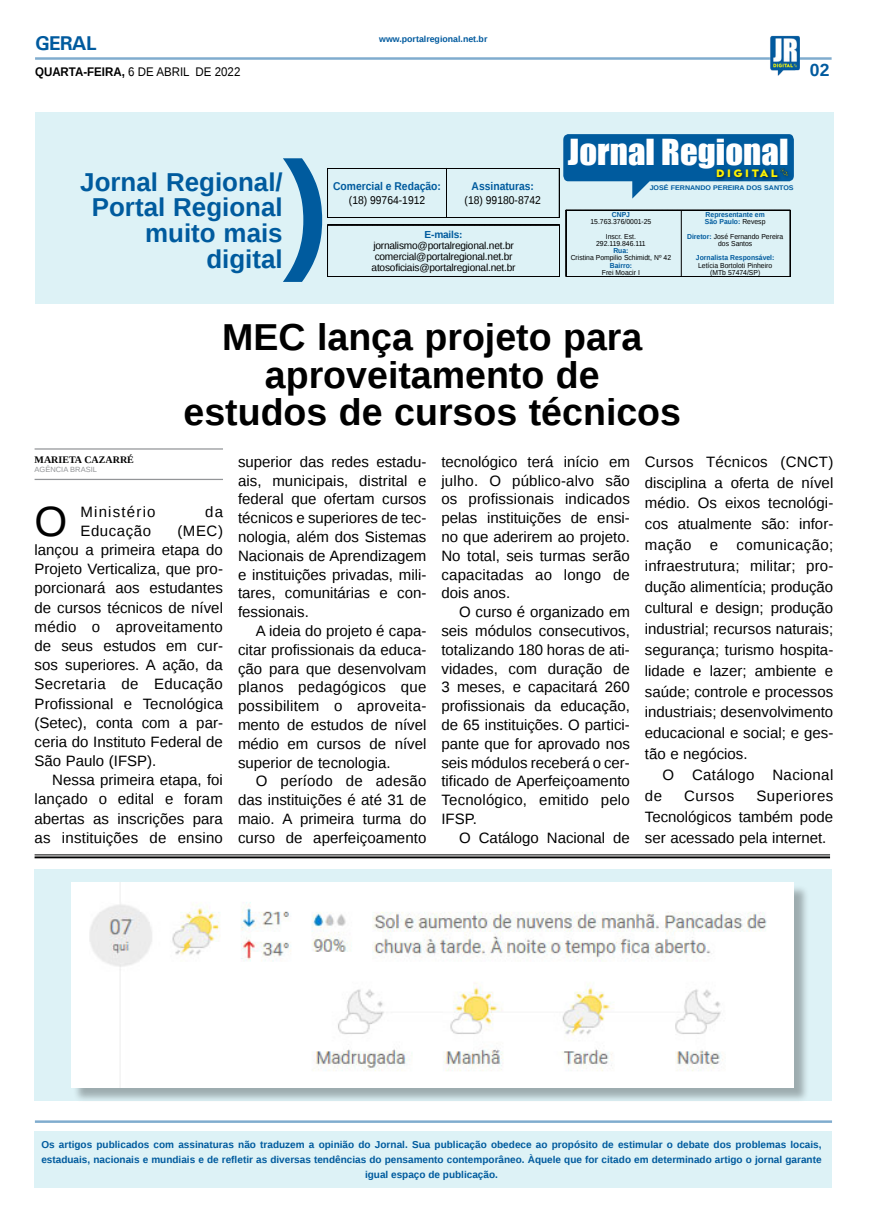
<style>
.page{position:relative;width:869px;height:1223px;background:#fff}
.page>*{position:absolute;margin:0;border:0;box-sizing:border-box;transform-origin:0 0}
.MATÉRIA{font:42.25px "Liberation Sans";color:#000}
.TÍTULO{font:700 37.5px "Liberation Sans";color:#000}
.t1{font:33px "Impact";color:#fff;scale:1.05 1}
.TÍTULO-2{font:700 25.88px/26px "Liberation Sans";color:#005b9e;text-align:right}
.TITULO_PG{font:700 20px "Univers";letter-spacing:-.04em;color:#005a9e}
.TÍTULO-3{font:700 17.5px "Liberation Sans";color:#005a9e}
.MATÉRIA-2{font:15px/18.8px "Liberation Sans";color:#000;text-align:justify}
.MATÉRIA-3{font:15px "Liberation Sans";letter-spacing:.025em;color:#000}
.MATÉRIA-4{font:15px "Liberation Sans";letter-spacing:.08em;color:#000}
.MATÉRIA-5{font:15px "Liberation Sans";letter-spacing:.04em;color:#000}
.DATA_PG{font:12.5px "Liberation Sans";color:#000;scale:.92 1}
.t2{font:700 11.25px "Liberation Sans";color:#005b9e;scale:.92 1}
.t3{font:11.25px "Liberation Sans";color:#000;scale:.92 1}
.t4{font:800 11.12px "Neufreit";letter-spacing:.23em;color:#fff200;scale:1.08 1}
.MATÉRIA-6{font:10.12px "Liberation Sans";letter-spacing:-.02em;color:#000}
.MATÉRIA-7{font:700 10.12px "Liberation Sans";letter-spacing:-.02em;color:#005b9e}
.Jr_Legenda{font:700 10px/14.6px "Liberation Sans";color:#005b9e;text-align:center}
.CRÉDITO_NOME{font:700 10px "Liberation Serif";color:#000}
.DATA_PG-2{font:700 8.75px "Liberation Sans";color:#005a9e}
.CRÉDITO_MATÉRIA{font:7.5px "Liberation Sans";color:#939598}
.LEGENDA{font:7.25px "Liberation Sans";color:#000;scale:.94 1}
.LEGENDA-2{font:700 7.25px "Liberation Sans";color:#005b9e;scale:.94 1}
.TÍTULO-4{font:700 6.75px "Liberation Sans";color:#005b9e;scale:1.05 1}
.s1{font-weight:700}
.s2{font-weight:400;color:#000}
.s3{font-weight:700;color:#005b9e}
</style>
<div class="page">
<hr style="left:35px;top:57px;width:796px;height:3px;background:#005a9e">
<img style="left:769px;top:36px;width:30px;height:40px">
<div style="left:35px;top:868px;width:796px;height:232px;background:#ddf2f6"></div>
<div style="left:73px;top:884px;width:736px;height:218px;background:#000;opacity:.29"></div>
<img style="left:71px;top:882px;width:722px;height:205px">
<div style="left:35px;top:112px;width:797px;height:191px;background:#ddf2f6"></div>
<svg style="left:283px;top:134px;width:510px;height:148px"></svg>
<div style="left:35px;top:1131px;width:796px;height:56px;background:#ddf2f6"></div>
<hr style="left:35px;top:1120px;width:796px;height:2px;background:#005a9e">
<hr style="left:35px;top:854px;width:794px;height:1px;background:#000101">
<hr style="left:35px;top:856px;width:794px;height:2px;background:#000101">
<hr style="left:35px;top:448px;width:188px;height:1px;background:#939598">
<hr style="left:35px;top:479px;width:188px;height:1px;background:#939598">
<p class="TITULO_PG" style="left:35px;top:31px;width:63px">GERAL</p>
<p class="DATA_PG" style="left:35px;top:65px;width:224px"><span class="s1">QUARTA-FEIRA,</span> 6 DE ABRIL DE 2022</p>
<p class="DATA_PG-2" style="left:379px;top:33px;width:110px">www.portalregional.net.br</p>
<p class="TÍTULO-3" style="left:809px;top:58px;width:21px">02</p>
<p class="TÍTULO-2" style="left:80px;top:168px;width:204px">Jornal Regional/<br>Portal Regional muito mais digital</p>
<p class="t2" style="left:333px;top:179px;width:119px">Comercial e Redação:</p>
<p class="t3" style="left:349px;top:193px;width:84px">(18) 99764-1912</p>
<p class="t2" style="left:471px;top:179px;width:69px">Assinaturas:</p>
<p class="t3" style="left:464px;top:193px;width:84px">(18) 99180-8742</p>
<p class="MATÉRIA-7" style="left:424px;top:227px;width:40px">E-mails:</p>
<p class="MATÉRIA-6" style="left:373px;top:239px;width:142px">jornalismo@portalregional.net.br</p>
<p class="MATÉRIA-6" style="left:374px;top:251px;width:139px">comercial@portalregional.net.br</p>
<p class="MATÉRIA-6" style="left:371px;top:262px;width:145px">atosoficiais@portalregional.net.br</p>
<p class="t1" style="left:567px;top:127px;width:211px">Jornal Regional</p>
<p class="t4" style="left:715px;top:166px;width:58px">DIGITAL</p>
<p class="LEGENDA-2" style="left:611px;top:209px;width:21px">CNPJ</p>
<p class="LEGENDA" style="left:590px;top:218px;width:66px">15.763.376/0001-25</p>
<p class="LEGENDA" style="left:605px;top:232px;width:33px">Inscr. Est.</p>
<p class="LEGENDA" style="left:596px;top:239px;width:54px">292.119.846.111</p>
<p class="LEGENDA-2" style="left:613px;top:246px;width:18px">Rua:</p>
<p class="LEGENDA" style="left:570px;top:254px;width:108px">Cristina Pompilio Schimidt, Nº 42</p>
<p class="LEGENDA-2" style="left:609px;top:260px;width:25px">Bairro:</p>
<p class="LEGENDA" style="left:601px;top:268px;width:42px">Frei Moacir I</p>
<p class="TÍTULO-4" style="left:649px;top:183px;width:138px">JOSÉ FERNANDO PEREIRA DOS SANTOS</p>
<p class="LEGENDA-2" style="left:705px;top:209px;width:64px">Representante em</p>
<p class="LEGENDA-2" style="left:704px;top:217px;width:66px">São Paulo: <span class="s2">Revesp</span></p>
<p class="LEGENDA" style="left:686px;top:232px;width:104px"><span class="s3">Diretor:</span> José Fernando Pereira</p>
<p class="LEGENDA" style="left:717px;top:239px;width:38px">dos Santos</p>
<p class="LEGENDA-2" style="left:695px;top:253px;width:85px">Jornalista Responsável:</p>
<p class="LEGENDA" style="left:697px;top:261px;width:80px">Letícia Bortoloti Pinheiro</p>
<p class="LEGENDA" style="left:709px;top:268px;width:55px">(MTb 57474/SP)</p>
<p class="TÍTULO" style="left:222px;top:311px;width:421px">MEC lança projeto para</p>
<p class="TÍTULO" style="left:265px;top:349px;width:336px">aproveitamento de</p>
<p class="TÍTULO" style="left:183px;top:386px;width:499px">estudos de cursos técnicos</p>
<p class="CRÉDITO_NOME" style="left:35px;top:452px;width:101px">MARIETA CAZARRÉ</p>
<p class="CRÉDITO_MATÉRIA" style="left:35px;top:465px;width:64px">AGÊNCIA BRASIL</p>
<p class="MATÉRIA" style="left:35px;top:497px;width:34px">O</p>
<p class="MATÉRIA-4" style="left:80px;top:503px;width:77px">Ministério</p>
<p class="MATÉRIA-2" style="left:205px;top:503px;width:19px">da</p>
<p class="MATÉRIA-2" style="left:35px;top:522px;width:190px;line-height:19.1px;text-indent:143px">(MEC) lançou a primeira etapa do Projeto Verticaliza, que pro&shy;porcionará aos estudantes de cursos técnicos de nível médio o aproveitamento de seus estudos em cur&shy;sos superiores. A ação, da Secretaria de Educação Profissional e Tecnológica (Setec), conta com a par&shy;ceria do Instituto Federal de São Paulo (IFSP).</p>
<p class="MATÉRIA-2" style="left:35px;top:771px;width:190px;line-height:19.1px;text-indent:18px">Nessa primeira etapa, foi lançado o edital e foram abertas as inscrições para as instituições de ensino</p>
<p class="MATÉRIA-5" style="left:80px;top:522px;width:72px">Educação</p>
<p class="MATÉRIA-2" style="left:238px;top:453px;width:190px">superior das redes estadu&shy;ais, municipais, distrital e federal que ofertam cursos técnicos e superiores de tec&shy;nologia, além dos Sistemas Nacionais de Aprendizagem e instituições privadas, mili&shy;tares, comunitárias e con&shy;fessionais.</p>
<p class="MATÉRIA-2" style="left:238px;top:622px;width:190px;text-indent:18px">A ideia do projeto é capa&shy;citar profissionais da educa&shy;ção para que desenvolvam planos pedagógicos que possibilitem o aproveita&shy;mento de estudos de nível médio em cursos de nível superior de tecnologia.</p>
<p class="MATÉRIA-2" style="left:238px;top:772px;width:190px;text-indent:18px">O período de adesão das instituições é até 31 de maio. A primeira turma do curso de aperfeiçoamento</p>
<p class="MATÉRIA-2" style="left:441px;top:453px;width:190px">tecnológico terá início em julho. O público-alvo são os profissionais indicados pelas instituições de ensi&shy;no que aderirem ao projeto.<br>No total, seis turmas serão capacitadas ao longo de dois anos.</p>
<p class="MATÉRIA-2" style="left:441px;top:603px;width:190px;text-indent:18px">O curso é organizado em seis módulos consecutivos, totalizando 180 horas de ati&shy;vidades, com duração de 3 meses, e capacitará 260 profissionais da educação, de 65 instituições. O partici&shy;pante que for aprovado nos seis módulos receberá o cer&shy;tificado de Aperfeiçoamento Tecnológico, emitido pelo IFSP.</p>
<p class="MATÉRIA-2" style="left:459px;top:828px;width:172px">O Catálogo Nacional de</p>
<p class="MATÉRIA-2" style="left:644px;top:451px;width:190px;line-height:20.9px">Cursos Técnicos (CNCT) disciplina a oferta de nível médio. Os eixos tecnológi&shy;cos atualmente são: infor&shy;mação e comunicação; infraestrutura; militar; pro&shy;dução alimentícia; produção cultural e design; produção industrial; recursos naturais; segurança; turismo hospita&shy;lidade e lazer; ambiente e saúde; controle e processos industriais; desenvolvimento educacional e social; e ges&shy;tão e negócios.</p>
<p class="MATÉRIA-3" style="left:662px;top:766px;width:172px">O Catálogo Nacional</p>
<p class="MATÉRIA-2" style="left:644px;top:787px;width:19px">de</p>
<p class="MATÉRIA-2" style="left:684px;top:787px;width:51px">Cursos</p>
<p class="MATÉRIA-2" style="left:644px;top:786px;width:190px;line-height:20.9px;text-indent:111px">Superiores Tecnológicos também pode ser acessado pela internet.</p>
<p class="Jr_Legenda" style="left:41px;top:1137px;width:781px">Os artigos publicados com assinaturas não traduzem a opinião do Jornal. Sua publicação obedece ao propósito de estimular o debate dos problemas locais, estaduais, nacionais e mundiais e de refletir as diversas tendências do pensamento contemporâneo. Àquele que for citado em determinado artigo o jornal garante igual espaço de publicação.</p>
</div>
